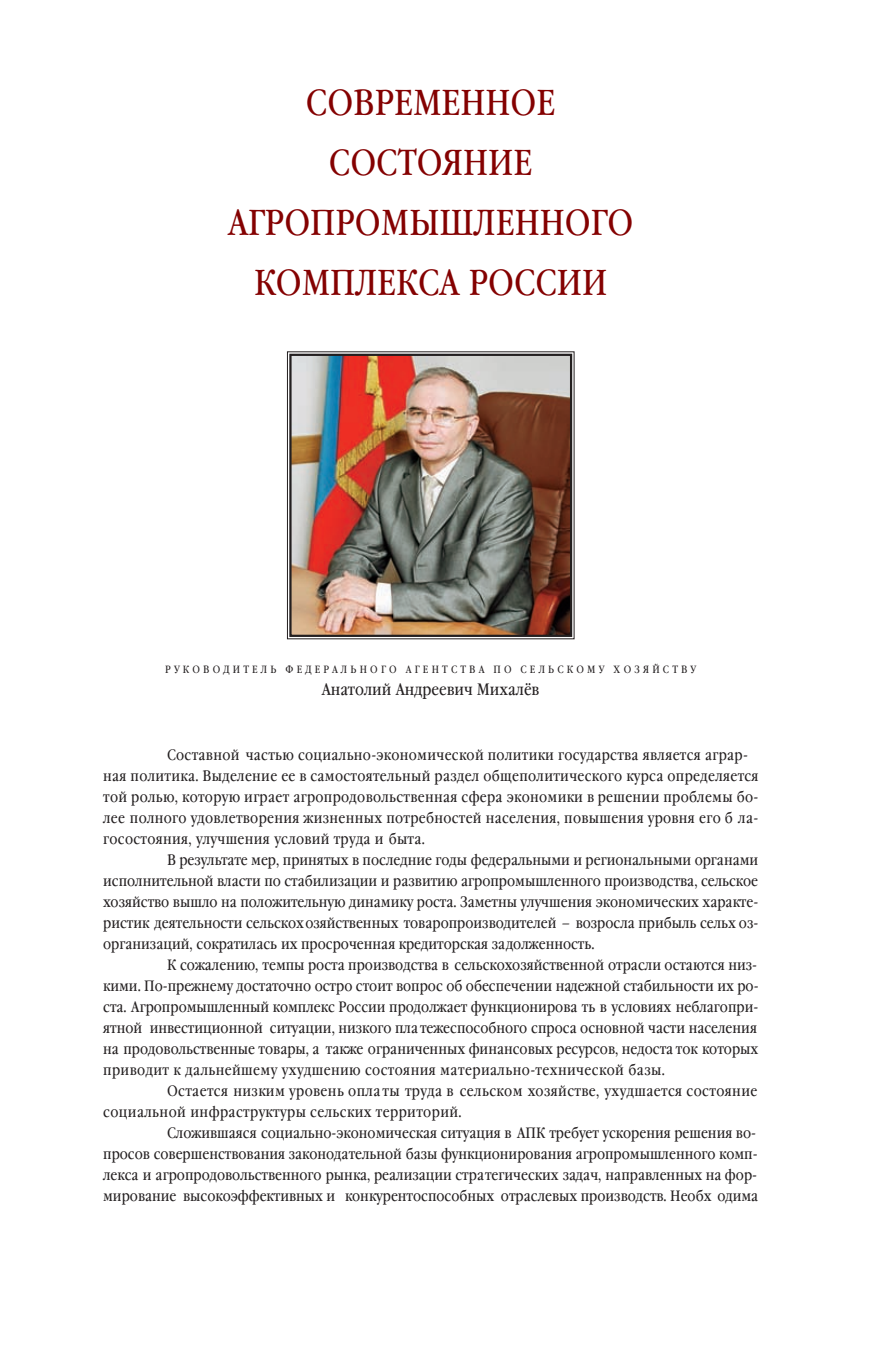
<style>
.page{position:relative;width:893px;height:1361px;background:#fff}
.page>*{position:absolute;margin:0;border:0;box-sizing:border-box;transform-origin:0 0}
.t1{font:36px/60px "Garamond Book Narrow C";color:#840101;text-align:center}
.t2{font:16.5px "Garamond Book Narrow C";color:#231f20}
.t3{font:15px "Garamond Book Narrow C";color:#231f20}
.t4{font:15px "Garamond Book Narrow C";letter-spacing:.02em;color:#231f20}
.t5{font:15px "Garamond Book Narrow C";letter-spacing:.025em;color:#231f20}
.t6{font:10.5px "Garamond Book Narrow C";letter-spacing:.305em;color:#231f20}
</style>
<div class="page">
<img style="left:286px;top:351px;width:289px;height:289px">
<h1 class="t1" style="left:228px;top:73px;width:407px">СОВРЕМЕННОЕ<br>СОСТОЯНИЕ<br>АГРОПРОМЫШЛЕННОГО<br>КОМПЛЕКСА РОССИИ</h1>
<p class="t6" style="left:165px;top:663px;width:532px">РУКОВОДИТЕЛЬ ФЕДЕРАЛЬНОГО АГЕНТСТВА ПО СЕЛЬСКОМУ ХОЗЯЙСТВУ</p>
<p class="t2" style="left:322px;top:680px;width:219px">Анатолий Андреевич Михалёв</p>
<p class="t4" style="left:167px;top:746px;width:582px">Составной частью социально-экономической политики государства является аграр-</p>
<p class="t4" style="left:103px;top:767px;width:657px">ная политика. Выделение ее в самостоятельный раздел общеполитического курса определяется</p>
<p class="t4" style="left:103px;top:788px;width:656px">той ролью, которую играет агропродовольственная сфера экономики в решении проблемы бо-</p>
<p class="t4" style="left:103px;top:809px;width:656px">лее полного удовлетворения жизненных потребностей населения, повышения уровня его б ла-</p>
<p class="t4" style="left:103px;top:830px;width:323px">госостояния, улучшения условий труда и быта.</p>
<p class="t3" style="left:167px;top:851px;width:593px">В результате мер, принятых в последние годы федеральными и региональными органами</p>
<p class="t3" style="left:103px;top:872px;width:656px">исполнительной власти по стабилизации и развитию агропромышленного производства, сельское</p>
<p class="t3" style="left:103px;top:893px;width:656px">хозяйство вышло на положительную динамику роста. Заметны улучшения экономических характе-</p>
<p class="t3" style="left:103px;top:914px;width:656px">ристик деятельности сельскохозяйственных товаропроизводителей – возросла прибыль сельх оз-</p>
<p class="t3" style="left:103px;top:935px;width:493px">организаций, сократилась их просроченная кредиторская задолженность.</p>
<p class="t3" style="left:167px;top:956px;width:591px">К сожалению, темпы роста производства в сельскохозяйственной отрасли остаются низ-</p>
<p class="t3" style="left:103px;top:977px;width:657px">кими. По-прежнему достаточно остро стоит вопрос об обеспечении надежной стабильности их ро-</p>
<p class="t3" style="left:103px;top:998px;width:656px">ста. Агропромышленный комплекс России продолжает функционирова ть в условиях неблагопри-</p>
<p class="t3" style="left:103px;top:1019px;width:655px">ятной инвестиционной ситуации, низкого пла тежеспособного спроса основной части населения</p>
<p class="t3" style="left:103px;top:1040px;width:656px">на продовольственные товары, а также ограниченных финансовых ресурсов, недоста ток которых</p>
<p class="t5" style="left:103px;top:1061px;width:563px">приводит к дальнейшему ухудшению состояния материально-технической базы.</p>
<p class="t5" style="left:167px;top:1082px;width:592px">Остается низким уровень опла ты труда в сельском хозяйстве, ухудшается состояние</p>
<p class="t5" style="left:103px;top:1103px;width:360px">социальной инфраструктуры сельских территорий.</p>
<p class="t3" style="left:167px;top:1124px;width:590px">Сложившаяся социально-экономическая ситуация в АПК требует ускорения решения во-</p>
<p class="t3" style="left:103px;top:1145px;width:656px">просов совершенствования законодательной базы функционирования агропромышленного комп-</p>
<p class="t3" style="left:103px;top:1166px;width:655px">лекса и агропродовольственного рынка, реализации стратегических задач, направленных на фор-</p>
<p class="t3" style="left:103px;top:1187px;width:656px">мирование высокоэффективных и конкурентоспособных отраслевых производств. Необх одима</p>
</div>
